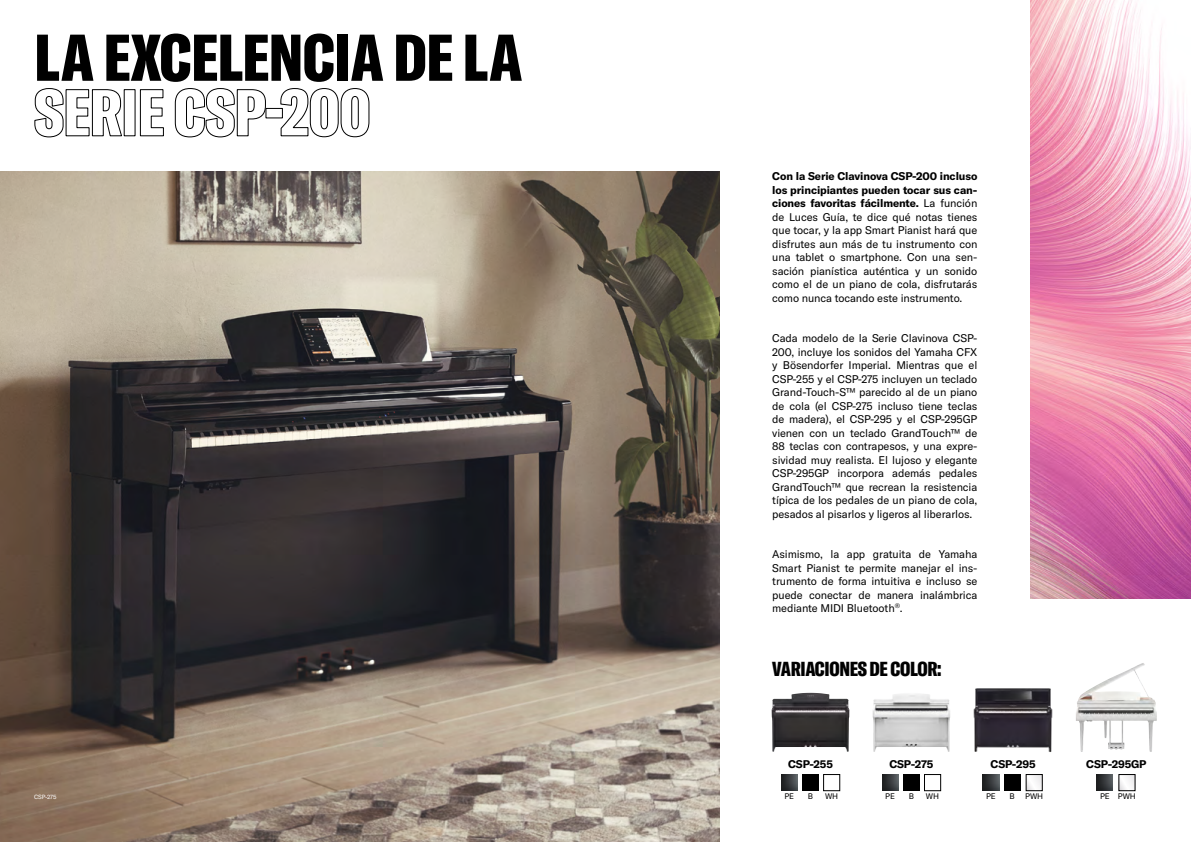
<style>
.page{position:relative;width:1191px;height:842px;background:#fff}
.page>*{position:absolute;margin:0;border:0;box-sizing:border-box;transform-origin:0 0}
.t1{font:900 extra-condensed 65px/55px "GT America Y";letter-spacing:-.01em;color:#000}
.t2{font:900 extra-condensed 20px "GT America Y";letter-spacing:-.015em;color:#000}
.t3{font:11px/13.5px "GT America Y";letter-spacing:-.01em;color:#000;text-align:justify}
.t4{font:700 11px "GT America Y";letter-spacing:-.01em;color:#000}
.t5{font:8px "GT America Y";letter-spacing:-.01em;color:#000}
.t6{font:6px "GT America Y";letter-spacing:-.015em;color:#fff}
.s1{font-weight:700}
</style>
<div class="page">
<img style="left:0;top:171px;width:719px;height:671px">
<img style="left:1030px;top:0;width:161px;height:599px">
<img style="left:983px;top:774px;width:16px;height:17px">
<div style="left:1004px;top:774px;width:16px;height:17px;background:#000"></div>
<div style="left:1026px;top:774px;width:16px;height:17px;background:#f7f7f8"></div>
<div style="left:1026px;top:774px;width:16px;height:17px;border:1px solid #000"></div>
<img style="left:781px;top:774px;width:16px;height:17px">
<div style="left:802px;top:774px;width:16px;height:17px;background:#000"></div>
<div style="left:823px;top:774px;width:17px;height:17px;border:1px solid #000"></div>
<img style="left:882px;top:774px;width:16px;height:17px">
<div style="left:903px;top:774px;width:16px;height:17px;background:#000"></div>
<div style="left:924px;top:774px;width:16px;height:17px;border:1px solid #000"></div>
<img style="left:1096px;top:774px;width:17px;height:17px">
<svg style="left:1120px;top:776px;width:13px;height:13px"></svg>
<div style="left:1118px;top:774px;width:17px;height:17px;border:1px solid #000"></div>
<img style="left:973px;top:688px;width:79px;height:64px">
<img style="left:771px;top:693px;width:78px;height:59px">
<img style="left:872px;top:694px;width:78px;height:58px">
<img style="left:1076px;top:663px;width:66px;height:89px">
<h1 class="t1" style="left:34px;top:30px;width:490px">LA EXCELENCIA DE LA<br>SERIE CSP-200</h1>
<p class="t6" style="left:34px;top:794px;width:24px">CSP-275</p>
<p class="t3" style="left:772px;top:169px;width:207px"><span class="s1">Con la Serie Clavinova CSP-200 incluso los principiantes pueden tocar sus can&shy;ciones favoritas fácilmente.</span> La función de Luces Guía, te dice qué notas tienes que tocar, y la app Smart Pianist hará que disfrutes aun más de tu instrumento con una tablet o smartphone. Con una sen&shy;sación pianística auténtica y un sonido como el de un piano de cola, disfrutarás como nunca tocando este instrumento.</p>
<p class="t3" style="left:772px;top:331px;width:207px">Cada modelo de la Serie Clavinova CSP-200, incluye los sonidos del Yamaha CFX y Bösendorfer Imperial. Mientras que el CSP-255 y el CSP-275 incluyen un teclado Grand-Touch-S™ parecido al de un piano de cola (el CSP-275 incluso tiene teclas de madera), el CSP-295 y el CSP-295GP vienen con un teclado GrandTouch™ de 88 teclas con contrapesos, y una expre&shy;sividad muy realista. El lujoso y elegante CSP-295GP incorpora además pedales GrandTouch™ que recrean la resistencia típica de los pedales de un piano de cola, pesados al pisarlos y ligeros al liberarlos.</p>
<p class="t3" style="left:772px;top:547px;width:207px">Asimismo, la app gratuita de Yamaha Smart Pianist te permite manejar el ins&shy;trumento de forma intuitiva e incluso se puede conectar de manera inalámbrica mediante MIDI Bluetooth<sup>®</sup>.</p>
<h2 class="t2" style="left:772px;top:657px;width:171px">VARIACIONES DE COLOR:</h2>
<p class="t4" style="left:788px;top:757px;width:46px">CSP-255</p>
<p class="t5" style="left:784px;top:792px;width:11px">PE</p>
<p class="t5" style="left:807px;top:792px;width:7px">B</p>
<p class="t5" style="left:825px;top:792px;width:15px">WH</p>
<p class="t4" style="left:889px;top:757px;width:45px">CSP-275</p>
<p class="t5" style="left:885px;top:792px;width:11px">PE</p>
<p class="t5" style="left:908px;top:792px;width:7px">B</p>
<p class="t5" style="left:926px;top:792px;width:15px">WH</p>
<p class="t4" style="left:990px;top:757px;width:46px">CSP-295</p>
<p class="t5" style="left:986px;top:792px;width:11px">PE</p>
<p class="t5" style="left:1009px;top:792px;width:7px">B</p>
<p class="t5" style="left:1025px;top:792px;width:19px">PWH</p>
<p class="t4" style="left:1086px;top:757px;width:62px">CSP-295GP</p>
<p class="t5" style="left:1100px;top:792px;width:37px">PE PWH</p>
</div>
